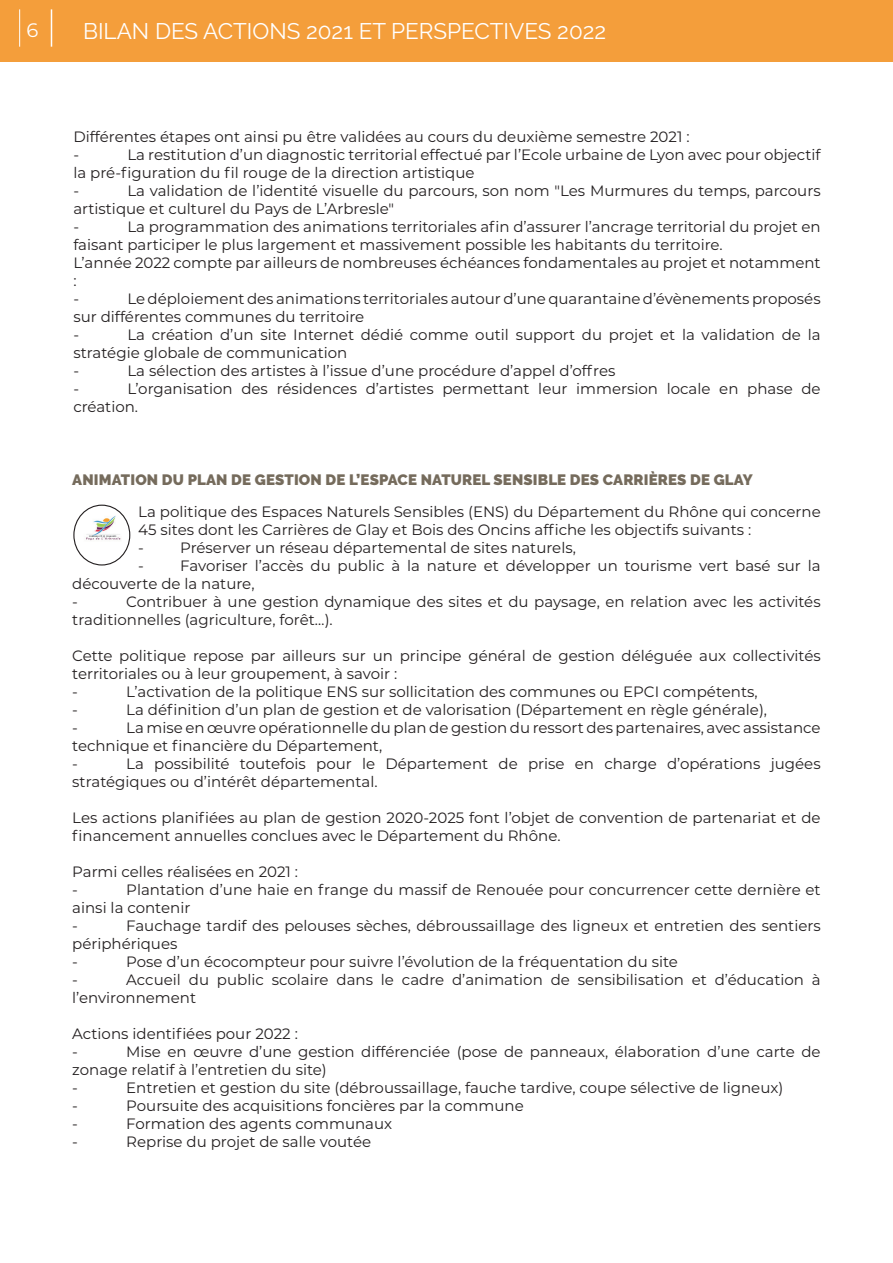
<style>
.page{position:relative;width:893px;height:1263px;background:#fff}
.page>*{position:absolute;margin:0;border:0;box-sizing:border-box;transform-origin:0 0}
.t1{font:22.5px "Raleway";color:#fff}
.t2{font:19.5px "Montserrat";color:#fff}
.t3{font:15px/18px "Montserrat";color:#231f20}
.t4{font:900 15px "Raleway";letter-spacing:.01em;color:#756b5c}
</style>
<div class="page">
<img style="left:79px;top:512px;width:48px;height:37px">
<div style="left:73px;top:505px;width:57px;height:60px;border:1px solid #231f20;border-radius:50%"></div>
<div style="left:0;top:0;width:893px;height:62px;background:#f49e3b"></div>
<hr style="left:51px;top:9px;width:1px;height:38px;background:#fff">
<hr style="left:19px;top:9px;width:1px;height:38px;background:#fff">
<h2 class="t2" style="left:26px;top:17px;width:13px">6</h2>
<h1 class="t1" style="left:83px;top:18px;width:525px">BILAN DES ACTIONS 2021 ET PERSPECTIVES 2022</h1>
<p class="t3" style="left:73px;top:127px;width:618px">Différentes étapes ont ainsi pu être validées au cours du deuxième semestre 2021 : -</p>
<p class="t3" style="left:73px;top:145px;width:749px;text-indent:54px">La restitution d’un diagnostic territorial effectué par l’Ecole urbaine de Lyon avec pour objectif la pré-figuration du fil rouge de la direction artistique<br>-</p>
<p class="t3" style="left:73px;top:181px;width:749px;text-indent:54px">La validation de l’identité visuelle du parcours, son nom "Les Murmures du temps, parcours artistique et culturel du Pays de L’Arbresle"<br>-</p>
<p class="t3" style="left:73px;top:217px;width:749px;text-indent:54px">La programmation des animations territoriales afin d’assurer l’ancrage territorial du projet en faisant participer le plus largement et massivement possible les habitants du territoire.<br>L’année 2022 compte par ailleurs de nombreuses échéances fondamentales au projet et notamment :<br>-</p>
<p class="t3" style="left:73px;top:289px;width:749px;text-indent:54px">Le déploiement des animations territoriales autour d’une quarantaine d’évènements proposés sur différentes communes du territoire<br>-</p>
<p class="t3" style="left:73px;top:325px;width:749px;text-indent:54px">La création d’un site Internet dédié comme outil support du projet et la validation de la stratégie globale de communication<br>-</p>
<p class="t3" style="left:127px;top:361px;width:490px">La sélection des artistes à l’issue d’une procédure d’appel d’offres</p>
<p class="t3" style="left:73px;top:379px;width:749px;text-indent:54px">L’organisation des résidences d’artistes permettant leur immersion locale en phase de création.</p>
<p class="t3" style="left:73px;top:379px;width:7px">-</p>
<p class="t4" style="left:72px;top:471px;width:682px">ANIMATION DU PLAN DE GESTION DE L’ESPACE NATUREL SENSIBLE DES CARRIÈRES DE GLAY</p>
<p class="t3" style="left:138px;top:502px;width:684px">La politique des Espaces Naturels Sensibles (ENS) du Département du Rhône qui concerne<br>45 sites dont les Carrières de Glay et Bois des Oncins affiche les objectifs suivants :<br>-</p>
<p class="t3" style="left:180px;top:538px;width:397px">Préserver un réseau départemental de sites naturels,</p>
<p class="t3" style="left:72px;top:556px;width:750px;text-indent:108px">Favoriser l’accès du public à la nature et développer un tourisme vert basé sur la découverte de la nature,<br>-</p>
<p class="t3" style="left:138px;top:556px;width:7px">-</p>
<p class="t3" style="left:72px;top:592px;width:750px;text-indent:54px">Contribuer à une gestion dynamique des sites et du paysage, en relation avec les activités traditionnelles (agriculture, forêt…).</p>
<p class="t3" style="left:72px;top:646px;width:750px">Cette politique repose par ailleurs sur un principe général de gestion déléguée aux collectivités territoriales ou à leur groupement, à savoir :<br>-</p>
<p class="t3" style="left:126px;top:682px;width:633px">L’activation de la politique ENS sur sollicitation des communes ou EPCI compétents,</p>
<p class="t3" style="left:72px;top:700px;width:7px">-</p>
<p class="t3" style="left:126px;top:700px;width:642px">La définition d’un plan de gestion et de valorisation (Département en règle générale),</p>
<p class="t3" style="left:72px;top:718px;width:7px">-</p>
<p class="t3" style="left:72px;top:718px;width:750px;text-indent:54px">La mise en œuvre opérationnelle du plan de gestion du ressort des partenaires, avec assistance technique et financière du Département,<br>-</p>
<p class="t3" style="left:72px;top:754px;width:750px;text-indent:54px">La possibilité toutefois pour le Département de prise en charge d’opérations jugées stratégiques ou d’intérêt départemental.</p>
<p class="t3" style="left:72px;top:808px;width:750px">Les actions planifiées au plan de gestion 2020-2025 font l’objet de convention de partenariat et de financement annuelles conclues avec le Département du Rhône.</p>
<p class="t3" style="left:72px;top:862px;width:227px">Parmi celles réalisées en 2021 : -</p>
<p class="t3" style="left:72px;top:880px;width:750px;text-indent:54px">Plantation d’une haie en frange du massif de Renouée pour concurrencer cette dernière et ainsi la contenir<br>-</p>
<p class="t3" style="left:72px;top:916px;width:750px;text-indent:54px">Fauchage tardif des pelouses sèches, débroussaillage des ligneux et entretien des sentiers périphériques<br>-</p>
<p class="t3" style="left:126px;top:952px;width:553px">Pose d’un écocompteur pour suivre l’évolution de la fréquentation du site</p>
<p class="t3" style="left:72px;top:970px;width:750px;text-indent:54px">Accueil du public scolaire dans le cadre d’animation de sensibilisation et d’éducation à l’environnement</p>
<p class="t3" style="left:72px;top:1024px;width:227px">Actions identifiées pour 2022 : -</p>
<p class="t3" style="left:72px;top:970px;width:7px">-</p>
<p class="t3" style="left:72px;top:1042px;width:750px;text-indent:54px">Mise en œuvre d’une gestion différenciée (pose de panneaux, élaboration d’une carte de zonage relatif à l’entretien du site)<br>-</p>
<p class="t3" style="left:126px;top:1078px;width:659px">Entretien et gestion du site (débroussaillage, fauche tardive, coupe sélective de ligneux)</p>
<p class="t3" style="left:72px;top:1096px;width:7px">-</p>
<p class="t3" style="left:126px;top:1096px;width:399px">Poursuite des acquisitions foncières par la commune</p>
<p class="t3" style="left:72px;top:1114px;width:7px">-</p>
<p class="t3" style="left:126px;top:1114px;width:267px">Formation des agents communaux</p>
<p class="t3" style="left:72px;top:1132px;width:7px">-</p>
<p class="t3" style="left:126px;top:1132px;width:246px">Reprise du projet de salle voutée</p>
</div>
